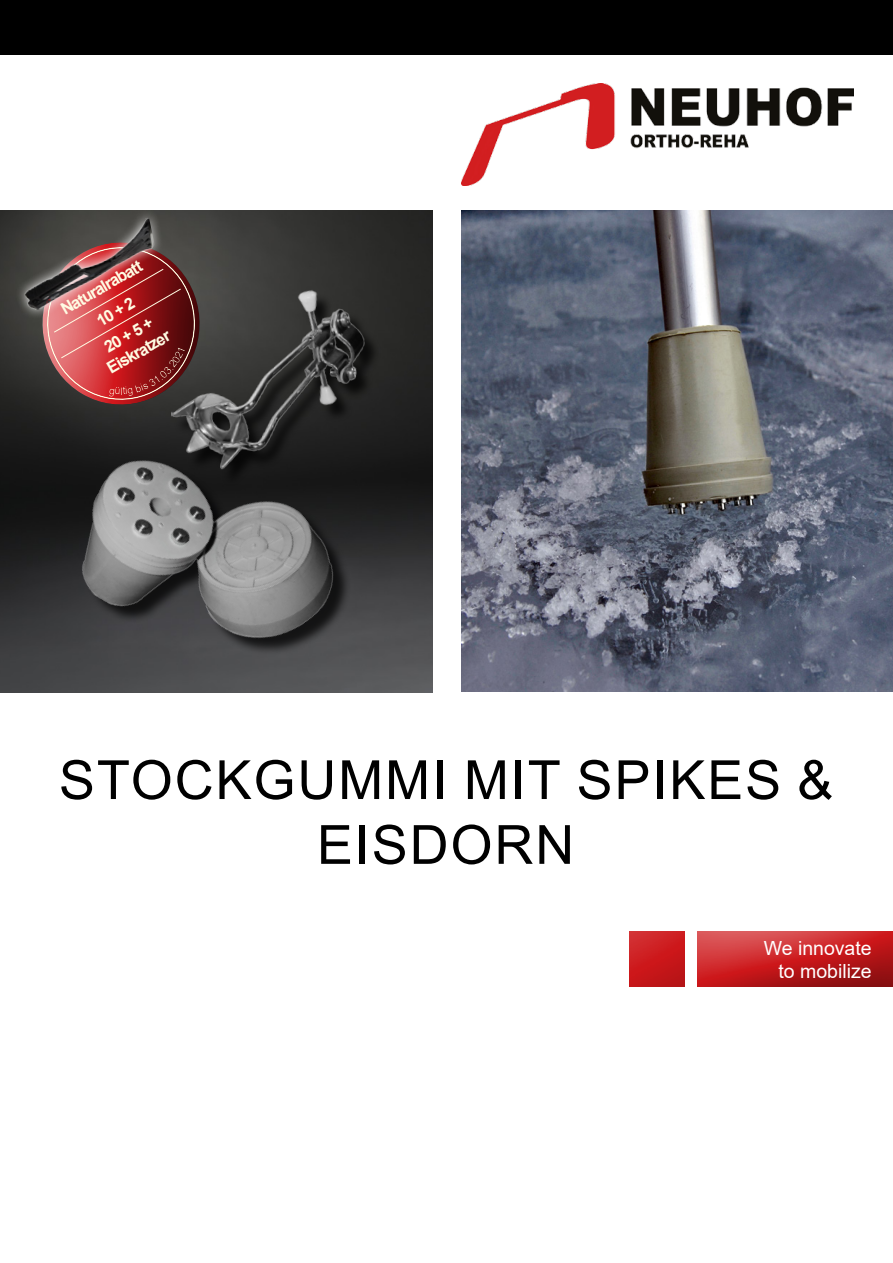
<style>
.page{position:relative;width:893px;height:1263px;background:#fff}
.page>*{position:absolute;margin:0;border:0;box-sizing:border-box;transform-origin:0 0}
.t1{font:54px/64.8px "Arial";letter-spacing:.035em;color:#000;text-align:center}
.t2{font:19.5px/23.4px "Arial";color:#fff;text-align:right}
.t3{font:700 16.5px/28.3px "Arial";color:#fffce3;text-align:center}
</style>
<div class="page">
<div style="left:0;top:0;width:893px;height:54px;background:#000"></div>
<img style="left:461px;top:83px;width:392px;height:102px">
<div style="left:694px;top:929px;width:199px;height:58px;background:#000;opacity:.75"></div>
<div style="left:628px;top:929px;width:57px;height:47px;background:#fff;opacity:.75"></div>
<div style="left:628px;top:943px;width:57px;height:45px;background:#000;opacity:.75"></div>
<img style="left:0;top:211px;width:432px;height:482px">
<img style="left:461px;top:211px;width:432px;height:481px">
<img style="left:0;top:358px;width:379px;height:335px">
<div style="left:4px;top:430px;width:156px;height:12px;background:#202020"></div>
<img style="left:160px;top:247px;width:239px;height:261px">
<svg style="left:2px;top:210px;width:236px;height:220px;background:#683c3b"></svg>
<p class="t3" style="left:55px;top:298px;width:92px;rotate:-30deg">Naturalrabatt<br>10 + 2</p>
<p class="t3" style="left:94px;top:344px;width:71px;line-height:19.8px;rotate:-30deg">20 + 5 +<br>Eiskratzer</p>
<h1 class="t1" style="left:59px;top:747px;width:776px">STOCKGUMMI MIT SPIKES &amp;<br>EISDORN</h1>
<p class="t2" style="left:764px;top:936px;width:110px">We innovate to mobilize</p>
</div>
